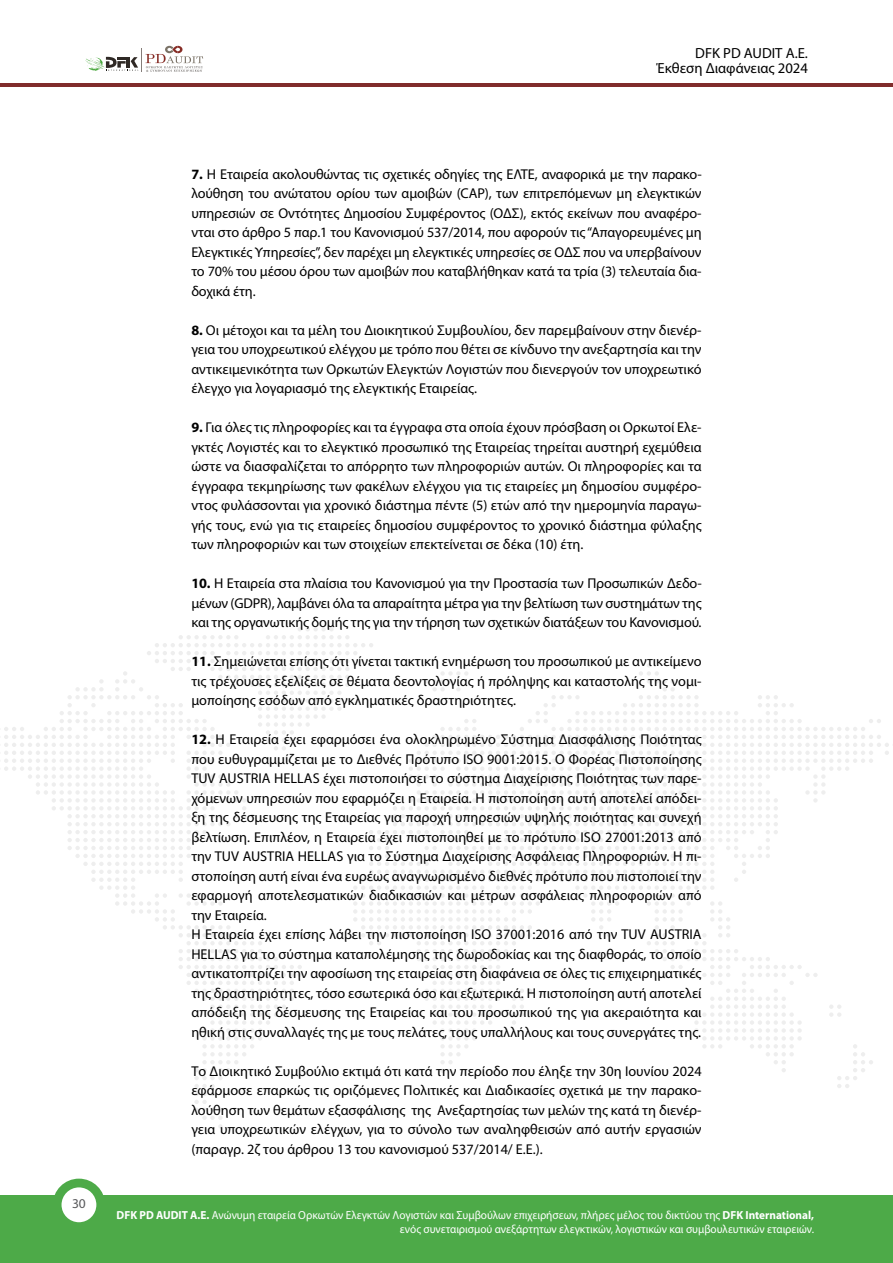
<style>
.page{position:relative;width:893px;height:1263px;background:#fff}
.page>*{position:absolute;margin:0;border:0;box-sizing:border-box;transform-origin:0 0}
.t1{font:14.7px/15px "Myriad Pro";color:#000;text-align:right}
.t2{font:14.25px/19.5px "Myriad Pro";color:#000;text-align:justify}
.t3{font:13.5px "Myriad Pro";color:#58595b}
.t4{font:11.7px/14.1px "Myriad Pro";color:#fff;text-align:right;scale:.96 1}
.s1{font-weight:700}
</style>
<div class="page">
<svg style="left:85px;top:46px;width:118px;height:26px"></svg>
<div style="left:0;top:1195px;width:893px;height:68px;background:#4daa48"></div>
<svg style="left:57px;top:1183px;width:44px;height:43px"></svg>
<div style="left:53px;top:1178px;width:52px;height:53px;border:9px solid #4daa48;border-radius:50%"></div>
<svg style="left:4px;top:627px;width:885px;height:501px"></svg>
<hr style="left:0;top:83px;width:893px;height:4px;background:#802c2b">
<p class="t1" style="left:656px;top:45px;width:153px">DFK PD AUDIT A.E.<br>Έκθεση Διαφάνειας 2024</p>
<p class="t3" style="left:72px;top:1195px;width:15px">30</p>
<p class="t2" style="left:191px;top:164px;width:512px"><span class="s1">7.</span> Η Εταιρεία ακολουθώντας τις σχετικές οδηγίες της ΕΛΤΕ, αναφορικά με την παρακο&shy;λούθηση του ανώτατου ορίου των αμοιβών (CAP), των επιτρεπόμενων μη ελεγκτικών υπηρεσιών σε Οντότητες Δημοσίου Συμφέροντος (ΟΔΣ), εκτός εκείνων που αναφέρο&shy;νται στο άρθρο 5 παρ.1 του Κανονισμού 537/2014, που αφορούν τις “Απαγορευμένες μη Ελεγκτικές Υπηρεσίες”, δεν παρέχει μη ελεγκτικές υπηρεσίες σε ΟΔΣ που να υπερβαίνουν το 70% του μέσου όρου των αμοιβών που καταβλήθηκαν κατά τα τρία (3) τελευταία δια&shy;δοχικά έτη.</p>
<p class="t2" style="left:191px;top:320px;width:512px"><span class="s1">8.</span> Οι μέτοχοι και τα μέλη του Διοικητικού Συμβουλίου, δεν παρεμβαίνουν στην διενέρ&shy;γεια του υποχρεωτικού ελέγχου με τρόπο που θέτει σε κίνδυνο την ανεξαρτησία και την αντικειμενικότητα των Ορκωτών Ελεγκτών Λογιστών που διενεργούν τον υποχρεωτικό έλεγχο για λογαριασμό της ελεγκτικής Εταιρείας.</p>
<p class="t2" style="left:191px;top:417px;width:512px"><span class="s1">9.</span> Για όλες τις πληροφορίες και τα έγγραφα στα οποία έχουν πρόσβαση οι Ορκωτοί Ελε&shy;γκτές Λογιστές και το ελεγκτικό προσωπικό της Εταιρείας τηρείται αυστηρή εχεμύθεια ώστε να διασφαλίζεται το απόρρητο των πληροφοριών αυτών. Οι πληροφορίες και τα έγγραφα τεκμηρίωσης των φακέλων ελέγχου για τις εταιρείες μη δημοσίου συμφέρο&shy;ντος φυλάσσονται για χρονικό διάστημα πέντε (5) ετών από την ημερομηνία παραγω&shy;γής τους, ενώ για τις εταιρείες δημοσίου συμφέροντος το χρονικό διάστημα φύλαξης των πληροφοριών και των στοιχείων επεκτείνεται σε δέκα (10) έτη.</p>
<p class="t2" style="left:191px;top:573px;width:512px"><span class="s1">10.</span> Η Εταιρεία στα πλαίσια του Κανονισμού για την Προστασία των Προσωπικών Δεδο&shy;μένων (GDPR), λαμβάνει όλα τα απαραίτητα μέτρα για την βελτίωση των συστημάτων της και της οργανωτικής δομής της για την τήρηση των σχετικών διατάξεων του Κανονισμού.</p>
<p class="t2" style="left:191px;top:651px;width:512px"><span class="s1">11.</span> Σημειώνεται επίσης ότι γίνεται τακτική ενημέρωση του προσωπικού με αντικείμενο τις τρέχουσες εξελίξεις σε θέματα δεοντολογίας ή πρόληψης και καταστολής της νομι&shy;μοποίησης εσόδων από εγκληματικές δραστηριότητες.</p>
<p class="t2" style="left:191px;top:729px;width:512px;text-align:left"><span class="s1">12.</span> Η Εταιρεία έχει εφαρμόσει ένα ολοκληρωμένο Σύστημα Διασφάλισης Ποιότητας που ευθυγραμμίζεται με το Διεθνές Πρότυπο ISO 9001:2015. Ο Φορέας Πιστοποίησης TUV AUSTRIA HELLAS έχει πιστοποιήσει το σύστημα Διαχείρισης Ποιότητας των παρε&shy;χόμενων υπηρεσιών που εφαρμόζει η Εταιρεία. Η πιστοποίηση αυτή αποτελεί απόδει&shy;ξη της δέσμευσης της Εταιρείας για παροχή υπηρεσιών υψηλής ποιότητας και συνεχή βελτίωση. Επιπλέον, η Εταιρεία έχει πιστοποιηθεί με το πρότυπο ISO 27001:2013 από την TUV AUSTRIA HELLAS για το Σύστημα Διαχείρισης Ασφάλειας Πληροφοριών. Η πι&shy;στοποίηση αυτή είναι ένα ευρέως αναγνωρισμένο διεθνές πρότυπο που πιστοποιεί την εφαρμογή αποτελεσματικών διαδικασιών και μέτρων ασφάλειας πληροφοριών από την Εταιρεία.<br>Η Εταιρεία έχει επίσης λάβει την πιστοποίηση ISO 37001:2016 από την TUV AUSTRIA HELLAS για το σύστημα καταπολέμησης της δωροδοκίας και της διαφθοράς, το οποίο αντικατοπτρίζει την αφοσίωση της εταιρείας στη διαφάνεια σε όλες τις επιχειρηματικές της δραστηριότητες, τόσο εσωτερικά όσο και εξωτερικά. Η πιστοποίηση αυτή αποτελεί απόδειξη της δέσμευσης της Εταιρείας και του προσωπικού της για ακεραιότητα και ηθική στις συναλλαγές της με τους πελάτες, τους υπαλλήλους και τους συνεργάτες της.</p>
<p class="t2" style="left:191px;top:1061px;width:512px">Το Διοικητικό Συμβούλιο εκτιμά ότι κατά την περίοδο που έληξε την 30η Ιουνίου 2024 εφάρμοσε επαρκώς τις οριζόμενες Πολιτικές και Διαδικασίες σχετικά με την παρακο&shy;λούθηση των θεμάτων εξασφάλισης της Ανεξαρτησίας των μελών της κατά τη διενέρ&shy;γεια υποχρεωτικών ελέγχων, για το σύνολο των αναληφθεισών από αυτήν εργασιών (παραγρ. 2ζ του άρθρου 13 του κανονισμού 537/2014/ Ε.Ε.).</p>
<p class="t4" style="left:117px;top:1208px;width:728px"><span class="s1">DFK PD AUDIT Α.Ε.</span> Aνώνυμη εταιρεία Ορκωτών Ελεγκτών Λογιστών και Συμβούλων επιχειρήσεων, πλήρες μέλος του δικτύου της <span class="s1">DFK International, </span>ενός συνεταιρισμού ανεξάρτητων ελεγκτικών, λογιστικών και συμβουλευτικών εταιρειών.</p>
</div>
